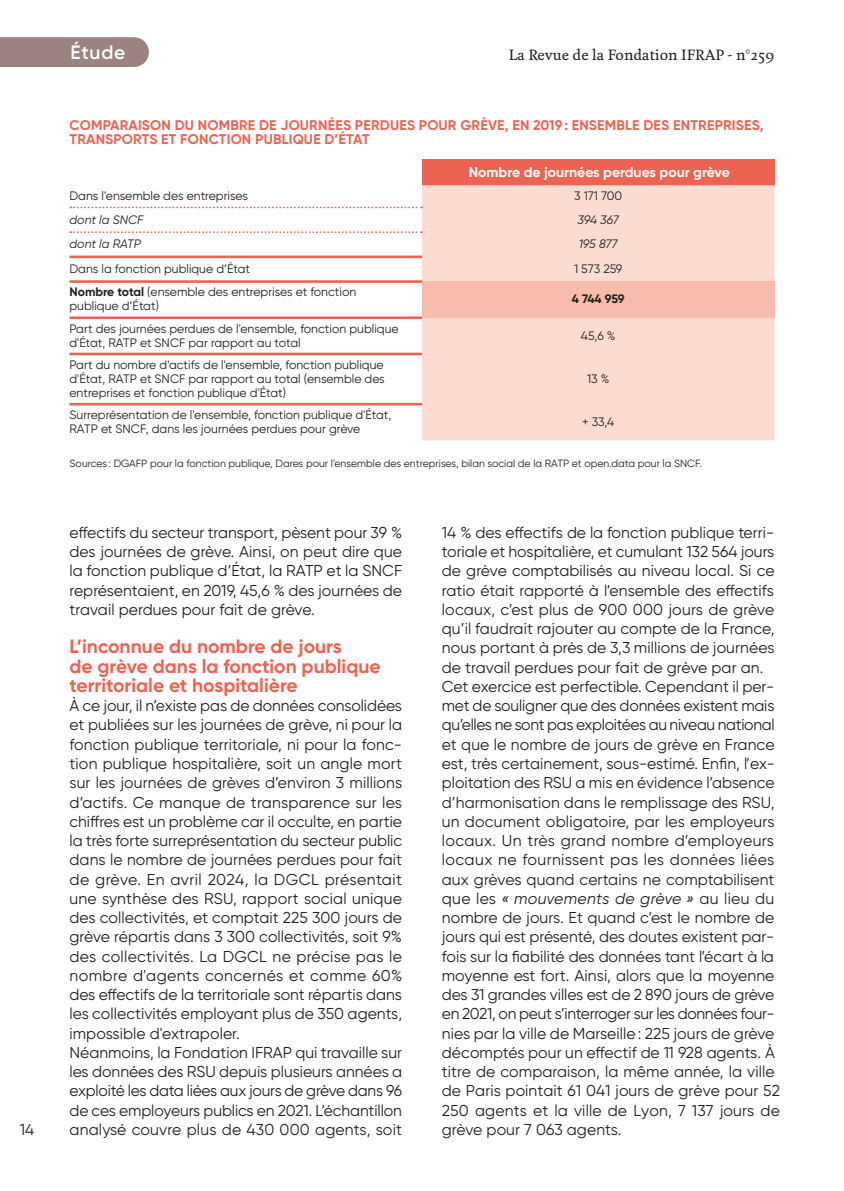
<style>
.page{position:relative;width:844px;height:1191px;background:#fff}
.page>*{position:absolute;margin:0;border:0;box-sizing:border-box;transform-origin:0 0}
.t1{font:700 19.25px/19.2px "Gilroy";color:#ed6353}
.t2{font:600 19.25px "Gilroy";letter-spacing:.04em;color:#fff}
.t3{font:15.75px/19.2px "Gilroy";letter-spacing:.005em;color:#231f20}
.t4{font:700 14px/14px "Gilroy";letter-spacing:.015em;color:#ed6353}
.t5{font:700 14px "Gilroy";color:#fff}
.t6{font:500 14px "Feijoa";color:#231f20}
.t7{font:12.25px/14px "Gilroy";color:#231f20}
.t8{font:italic 12.25px "Gilroy";color:#231f20}
.t9{font:700 12.25px "Gilroy";letter-spacing:-.025em;color:#231f20}
.t10{font:10.5px "Gilroy";color:#231f20}
.s1{font-weight:700}
.s2{font-style:italic}
</style>
<div class="page">
<div style="left:422px;top:159px;width:352px;height:26px;background:#ed6353"></div>
<div style="left:422px;top:185px;width:352px;height:255px;background:#fcdcd0"></div>
<div style="left:422px;top:281px;width:352px;height:37px;background:#f8bcac"></div>
<hr style="left:69px;top:255px;width:353px;height:3px;background:#ed6353">
<hr style="left:69px;top:316px;width:353px;height:3px;background:#ed6353">
<hr style="left:69px;top:353px;width:353px;height:2px;background:#ed6353">
<hr style="left:69px;top:403px;width:353px;height:2px;background:#ed6353">
<hr style="left:69px;top:280px;width:353px;height:3px;background:#ed6353">
<svg style="left:70px;top:207px;width:352px;height:1px"></svg>
<svg style="left:70px;top:231px;width:352px;height:2px"></svg>
<div style="left:0;top:37px;width:149px;height:30px;background:#9a8380"></div>
<p class="t3" style="left:20px;top:1120px;width:16px">14</p>
<p class="t2" style="left:70px;top:40px;width:56px">Étude</p>
<p class="t6" style="left:509px;top:46px;width:267px">La Revue de la Fondation IFRAP - n°259</p>
<p class="t4" style="left:70px;top:118px;width:695px">COMPARAISON DU NOMBRE DE JOURNÉES PERDUES POUR GRÈVE, EN 2019: ENSEMBLE DES ENTREPRISES,<br>TRANSPORTS ET FONCTION PUBLIQUE D’ÉTAT</p>
<p class="t5" style="left:468px;top:163px;width:262px">Nombre de journées perdues pour grève</p>
<p class="t7" style="left:69px;top:189px;width:180px">Dans l'ensemble des entreprises</p>
<p class="t7" style="left:574px;top:189px;width:50px">3 171 700</p>
<p class="t8" style="left:69px;top:212px;width:76px">dont la SNCF</p>
<p class="t8" style="left:577px;top:212px;width:43px">394 367</p>
<p class="t8" style="left:69px;top:236px;width:73px">dont la RATP</p>
<p class="t8" style="left:578px;top:236px;width:40px">195 877</p>
<p class="t7" style="left:69px;top:261px;width:182px">Dans la fonction publique d’État</p>
<p class="t7" style="left:574px;top:261px;width:50px">1 573 259</p>
<p class="t7" style="left:69px;top:285px;width:288px"><span class="s1">Nombre total</span> (ensemble des entreprises et fonction publique d’État)</p>
<p class="t9" style="left:572px;top:291px;width:54px">4 744 959</p>
<p class="t7" style="left:69px;top:321px;width:330px">Part des journées perdues de l'ensemble, fonction publique d'État, RATP et SNCF par rapport au total</p>
<p class="t7" style="left:580px;top:328px;width:36px">45,6 %</p>
<p class="t7" style="left:69px;top:357px;width:317px;text-align:justify">Part du nombre d'actifs de l'ensemble, fonction publique d'État, RATP et SNCF par rapport au total (ensemble des entreprises et fonction publique d'État)</p>
<p class="t7" style="left:587px;top:371px;width:24px">13 %</p>
<p class="t7" style="left:69px;top:407px;width:323px">Surreprésentation de l'ensemble, fonction publique d'État,<br>RATP et SNCF, dans les journées perdues pour grève</p>
<p class="t7" style="left:582px;top:414px;width:34px">+ 33,4</p>
<p class="t10" style="left:69px;top:456px;width:634px">Sources : DGAFP pour la fonction publique, Dares pour l'ensemble des entreprises, bilan social de la RATP et open.data pour la SNCF.</p>
<p class="t3" style="left:69px;top:522px;width:334px;text-align:justify">effectifs du secteur transport, pèsent pour 39 % des journées de grève. Ainsi, on peut dire que la fonction publique d’État, la RATP et la SNCF représentaient, en 2019, 45,6 % des journées de travail perdues pour fait de grève.</p>
<p class="t1" style="left:69px;top:637px;width:313px">L’inconnue du nombre de jours<br>de grève dans la fonction publique territoriale et hospitalière</p>
<p class="t3" style="left:69px;top:696px;width:334px">À ce jour, il n’existe pas de données consolidées et publiées sur les journées de grève, ni pour la fonction publique territoriale, ni pour la fonc&shy;tion publique hospitalière, soit un angle mort sur les journées de grèves d’environ 3 millions d’actifs. Ce manque de transparence sur les chiffres est un problème car il occulte, en partie la très forte surreprésentation du secteur public dans le nombre de journées perdues pour fait de grève. En avril 2024, la DGCL présentait une synthèse des RSU, rapport social unique des collectivités, et comptait 225 300 jours de grève répartis dans 3 300 collectivités, soit 9% des collectivités. La DGCL ne précise pas le nombre d'agents concernés et comme 60% des effectifs de la territoriale sont répartis dans les collectivités employant plus de 350 agents, impossible d'extrapoler.<br>Néanmoins, la Fondation IFRAP qui travaille sur les données des RSU depuis plusieurs années a exploité les data liées aux jours de grève dans 96 de ces employeurs publics en 2021. L’échantillon analysé couvre plus de 430 000 agents, soit</p>
<p class="t3" style="left:441px;top:522px;width:339px">14 % des effectifs de la fonction publique terri&shy;toriale et hospitalière, et cumulant 132 564 jours de grève comptabilisés au niveau local. Si ce ratio était rapporté à l’ensemble des effectifs locaux, c’est plus de 900 000 jours de grève qu’il faudrait rajouter au compte de la France, nous portant à près de 3,3 millions de journées de travail perdues pour fait de grève par an.<br>Cet exercice est perfectible. Cependant il per&shy;met de souligner que des données existent mais qu’elles ne sont pas exploitées au niveau national et que le nombre de jours de grève en France est, très certainement, sous-estimé. Enfin, l’ex&shy;ploitation des RSU a mis en évidence l’absence d’harmonisation dans le remplissage des RSU, un document obligatoire, par les employeurs locaux. Un très grand nombre d’employeurs locaux ne fournissent pas les données liées aux grèves quand certains ne comptabilisent que les <span class="s2">« mouvements de grève »</span> au lieu du nombre de jours. Et quand c’est le nombre de jours qui est présenté, des doutes existent par&shy;fois sur la fiabilité des données tant l’écart à la moyenne est fort. Ainsi, alors que la moyenne des 31 grandes villes est de 2 890 jours de grève en 2021, on peut s’interroger sur les données four&shy;nies par la ville de Marseille: 225 jours de grève décomptés pour un effectif de 11 928 agents. À titre de comparaison, la même année, la ville de Paris pointait 61 041 jours de grève pour 52<br>250 agents et la ville de Lyon, 7 137 jours de grève pour 7 063 agents.</p>
</div>
